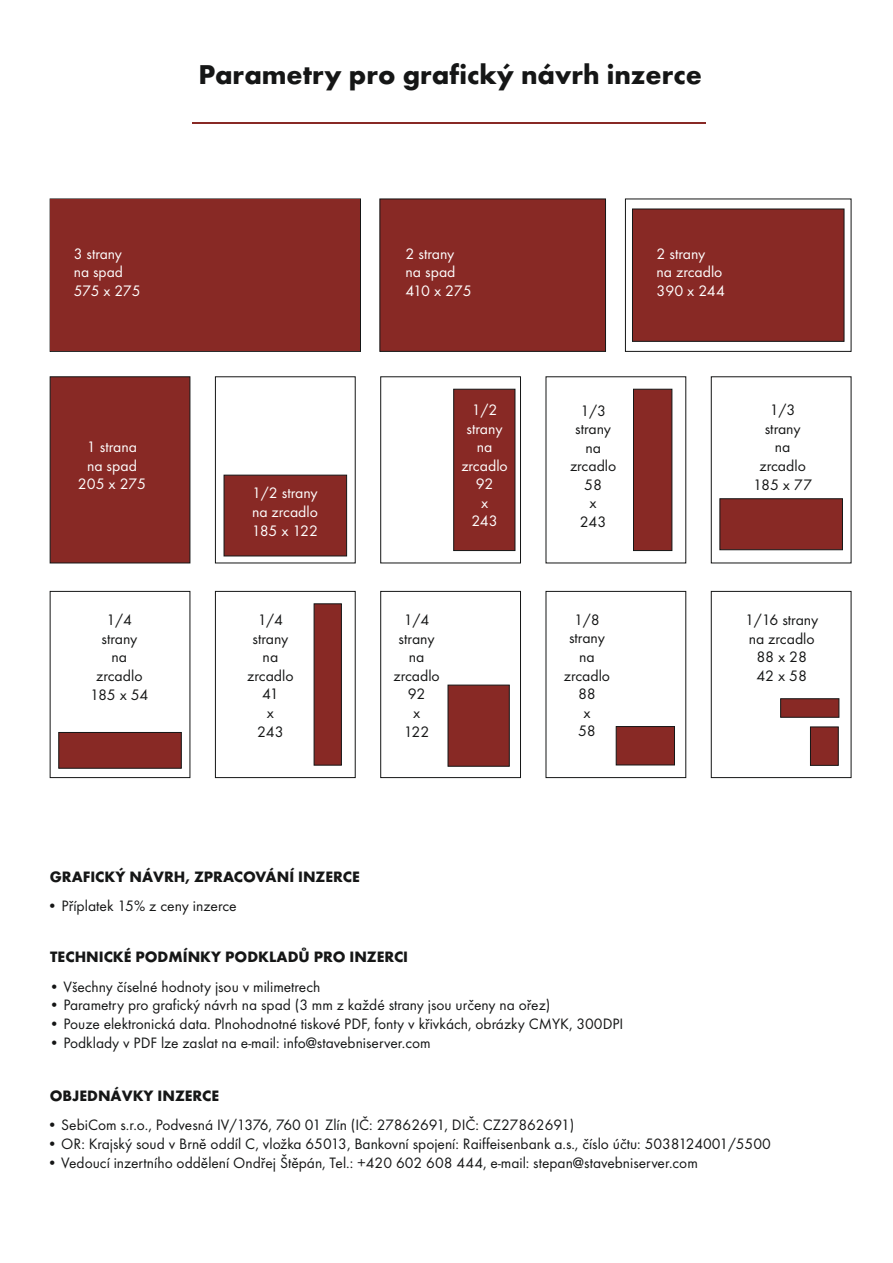
<style>
.page{position:relative;width:893px;height:1263px;background:#fff}
.page>*{position:absolute;margin:0;border:0;box-sizing:border-box;transform-origin:0 0}
.t1{font:700 28.2px "Futura TEE";color:#151616}
.t2{font:15.75px/18.6px "Futura TEE";color:#151616;text-align:center}
.t3{font:15.75px/18.6px "Futura TEE";color:#fff}
.t4{font:15.6px "Futura TEE";color:#151616}
.t5{font:700 15.6px "Futura TEE";color:#151616}
</style>
<div class="page">
<div style="left:379px;top:198px;width:227px;height:154px;background:#882925"></div>
<div style="left:625px;top:199px;width:226px;height:153px;border:1px solid #151616"></div>
<div style="left:632px;top:208px;width:213px;height:134px;background:#882925"></div>
<div style="left:223px;top:474px;width:124px;height:83px;background:#882925"></div>
<svg style="left:633px;top:388px;width:40px;height:163px;background:#832b28"></svg>
<div style="left:49px;top:376px;width:142px;height:188px;background:#882925"></div>
<div style="left:380px;top:376px;width:141px;height:187px;border:1px solid #151616"></div>
<svg style="left:453px;top:388px;width:63px;height:163px;background:#842b27"></svg>
<svg style="left:719px;top:498px;width:124px;height:53px;background:#842c28"></svg>
<div style="left:50px;top:591px;width:140px;height:187px;border:1px solid #151616"></div>
<svg style="left:58px;top:732px;width:124px;height:37px;background:#802925"></svg>
<div style="left:380px;top:591px;width:141px;height:187px;border:1px solid #151616"></div>
<svg style="left:447px;top:684px;width:63px;height:83px;background:#842c28"></svg>
<div style="left:215px;top:591px;width:141px;height:187px;border:1px solid #151616"></div>
<svg style="left:313px;top:603px;width:29px;height:163px;background:#812c29"></svg>
<div style="left:546px;top:591px;width:140px;height:187px;border:1px solid #151616"></div>
<svg style="left:615px;top:726px;width:60px;height:40px;background:#812c29"></svg>
<div style="left:711px;top:591px;width:140px;height:187px;border:1px solid #151616"></div>
<svg style="left:810px;top:726px;width:29px;height:40px"></svg>
<svg style="left:780px;top:698px;width:60px;height:20px"></svg>
<svg style="left:49px;top:198px;width:312px;height:154px"></svg>
<div style="left:51px;top:199px;width:309px;height:152px;background:#882925"></div>
<hr style="left:192px;top:122px;width:514px;height:2px;background:#882925">
<h1 class="t1" style="left:198px;top:62px;width:505px">Parametry pro grafický návrh inzerce</h1>
<p class="t3" style="left:74px;top:245px;width:68px">3 strany na spad<br>575 x 275</p>
<p class="t3" style="left:78px;top:439px;width:70px;text-align:center">1 strana na spad<br>205 x 275</p>
<p class="t3" style="left:252px;top:485px;width:68px;text-align:justify">1/2 strany na zrcadlo 185 x 122</p>
<p class="t3" style="left:406px;top:246px;width:68px">2 strany na spad<br>410 x 275</p>
<p class="t3" style="left:656px;top:246px;width:70px">2 strany<br>na zrcadlo<br>390 x 244</p>
<p class="t3" style="left:461px;top:402px;width:48px;text-align:center">1/2 strany na zrcadlo<br>92<br>x<br>243</p>
<p class="t2" style="left:753px;top:402px;width:60px">1/3 strany<br>na zrcadlo<br>185 x 77</p>
<p class="t2" style="left:570px;top:402px;width:48px">1/3 strany na zrcadlo<br>58<br>x<br>243</p>
<p class="t2" style="left:247px;top:612px;width:48px">1/4 strany na zrcadlo<br>41<br>x<br>243</p>
<p class="t2" style="left:564px;top:612px;width:48px">1/8 strany na zrcadlo<br>88<br>x<br>58</p>
<p class="t2" style="left:745px;top:612px;width:75px">1/16 strany na zrcadlo<br>88 x 28<br>42 x 58</p>
<p class="t2" style="left:90px;top:612px;width:60px">1/4 strany<br>na zrcadlo<br>185 x 54</p>
<p class="t2" style="left:393px;top:612px;width:48px">1/4 strany na zrcadlo<br>92<br>x<br>122</p>
<p class="t5" style="left:50px;top:870px;width:311px">GRAFICKÝ NÁVRH, ZPRACOVÁNÍ INZERCE</p>
<p class="t4" style="left:47px;top:900px;width:191px">• Pøíplatek 15% z ceny inzerce</p>
<p class="t5" style="left:50px;top:950px;width:359px">TECHNICKÉ PODMÍNKY PODKLADÙ PRO INZERCI</p>
<p class="t4" style="left:49px;top:980px;width:273px">• Všechny èíselné hodnoty jsou v milimetrech</p>
<p class="t4" style="left:49px;top:999px;width:503px">• Parametry pro grafický návrh na spad (3 mm z každé strany jsou urèeny na oøez)</p>
<p class="t4" style="left:49px;top:1017px;width:576px">• Pouze elektronická data. Plnohodnotné tiskové PDF, fonty v køivkách, obrázky CMYK, 300DPI</p>
<p class="t4" style="left:49px;top:1036px;width:383px">• Podklady v PDF lze zaslat na e-mail: info@stavebniserver.com</p>
<p class="t5" style="left:50px;top:1089px;width:171px">OBJEDNÁVKY INZERCE</p>
<p class="t4" style="left:47px;top:1118px;width:529px">• SebiCom s.r.o., Podvesná IV/1376, 760 01 Zlín (IÈ: 27862691, DIÈ: CZ27862691)</p>
<p class="t4" style="left:47px;top:1137px;width:725px">• OR: Krajský soud v Brnì oddíl C, vložka 65013, Bankovní spojení: Raiffeisenbank a.s., èíslo úètu: 5038124001/5500</p>
<p class="t4" style="left:47px;top:1156px;width:652px">• Vedoucí inzertního oddìlení Ondøej Štìpán, Tel.: +420 602 608 444, e-mail: stepan@stavebniserver.com</p>
</div>
